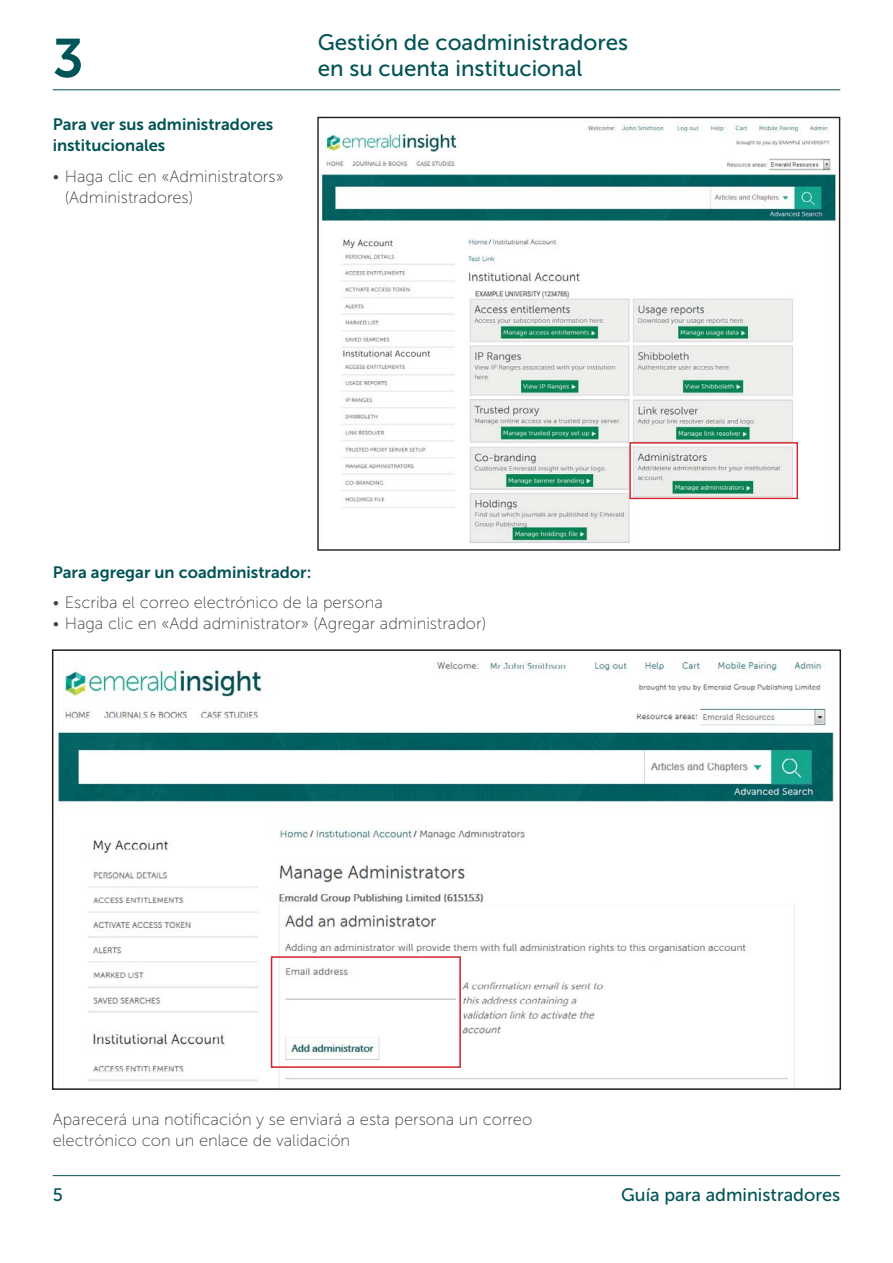
<style>
.page{position:relative;width:893px;height:1263px;background:#fff}
.page>*{position:absolute;margin:0;border:0;box-sizing:border-box;transform-origin:0 0}
.t1{font:54.15px "Museo Sans 700";color:#005356}
.t2{font:22.35px/26.5px "Museo Sans 500";color:#005356}
.t3{font:18px "Museo Sans 500";color:#005356}
.t4{font:16.5px/21.3px "Museo Sans 100";color:#404041}
.t5{font:16.5px/21.3px "Museo Sans 700";color:#005356}
</style>
<div class="page">
<hr style="left:53px;top:1175px;width:787px;height:1px;background:#005356">
<hr style="left:53px;top:90px;width:787px;height:1px;background:#005356">
<img style="left:57px;top:661px;width:779px;height:426px">
<div style="left:52px;top:649px;width:789px;height:441px;border:2px solid #231f20"></div>
<img style="left:321px;top:124px;width:515px;height:419px">
<div style="left:629px;top:442px;width:169px;height:57px;border:1px solid #d2232a"></div>
<div style="left:271px;top:956px;width:190px;height:112px;border:2px solid #d2232a"></div>
<h1 class="t1" style="left:53px;top:39px;width:33px">3</h1>
<h2 class="t2" style="left:318px;top:31px;width:312px">Gestión de coadministradores en su cuenta institucional</h2>
<p class="t5" style="left:53px;top:115px;width:222px">Para ver sus administradores institucionales</p>
<p class="t4" style="left:65px;top:167px;width:221px;text-indent:-12px">• Haga clic en «Administrators» (Administradores)</p>
<p class="t5" style="left:53px;top:563px;width:260px">Para agregar un coadministrador:</p>
<p class="t4" style="left:53px;top:593px;width:332px">• Escriba el correo electrónico de la persona</p>
<p class="t4" style="left:53px;top:615px;width:435px">• Haga clic en «Add administrator» (Agregar administrador)</p>
<p class="t4" style="left:53px;top:1110px;width:481px">Aparecerá una notificación y se enviará a esta persona un correo electrónico con un enlace de validación</p>
<p class="t3" style="left:53px;top:1188px;width:12px">5</p>
<p class="t3" style="left:621px;top:1188px;width:221px">Guía para administradores</p>
</div>
